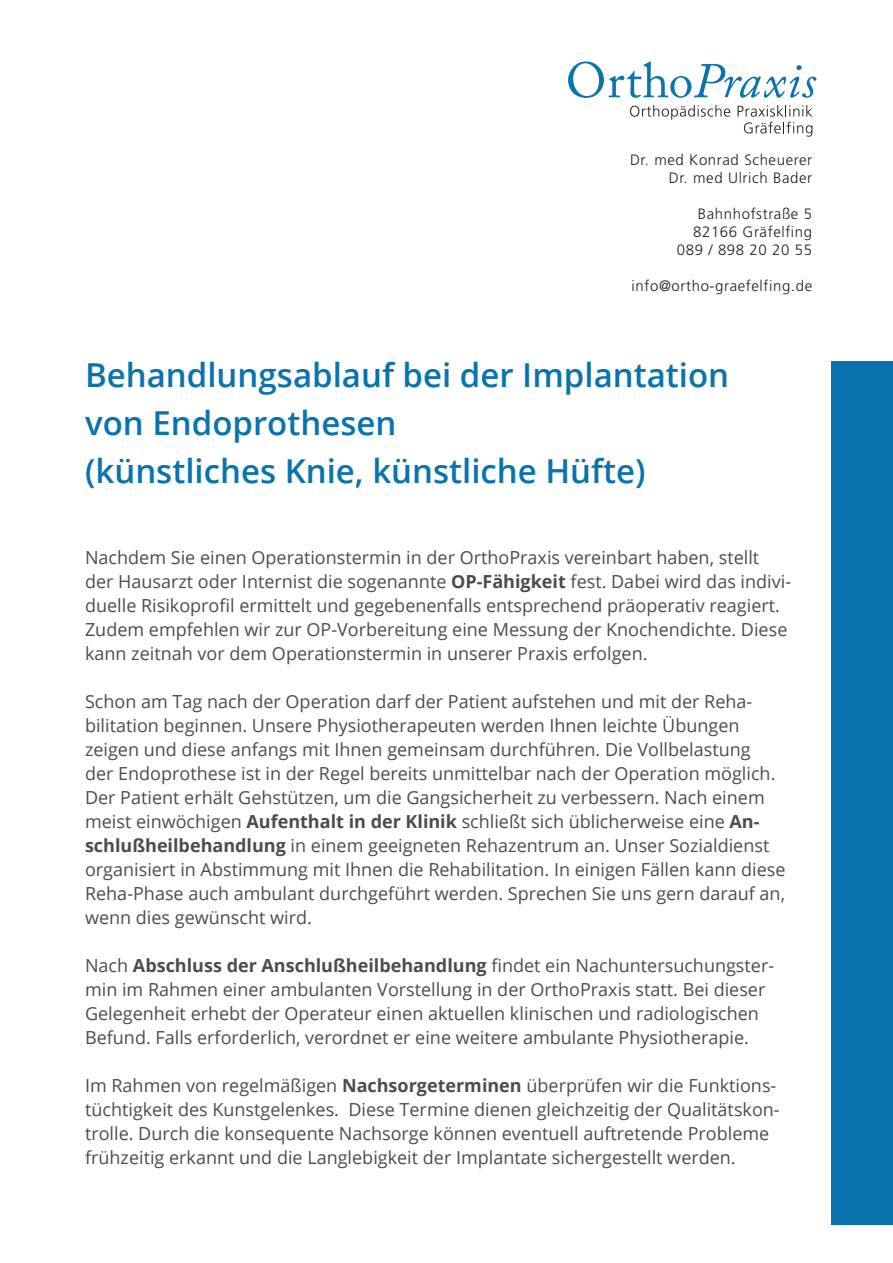
<style>
.page{position:relative;width:893px;height:1263px;background:#fff}
.page>*{position:absolute;margin:0;border:0;box-sizing:border-box;transform-origin:0 0}
.t1{font:600 33px/48px "Open Sans";color:#0a73ae}
.t2{font:18px/24px "Open Sans";color:#4b4c4d}
.t3{font:300 15px/18px "Frutiger";letter-spacing:.04em;color:#231f20;text-align:right}
.s1{font-weight:700}
</style>
<div class="page">
<div style="left:831px;top:361px;width:62px;height:864px;background:#0a73ae"></div>
<svg style="left:568px;top:61px;width:248px;height:37px"></svg>
<svg style="left:630px;top:105px;width:100px;height:15px"></svg>
<svg style="left:738px;top:105px;width:74px;height:32px"></svg>
<p class="t3" style="left:630px;top:151px;width:184px">Dr. med Konrad Scheuerer<br>Dr. med Ulrich Bader</p>
<p class="t3" style="left:677px;top:205px;width:137px">Bahnhofstraße 5<br>82166 Gräfelfing<br>089 / 898 20 20 55</p>
<p class="t3" style="left:632px;top:277px;width:182px">info@ortho-graefelfing.de</p>
<h1 class="t1" style="left:85px;top:350px;width:646px">Behandlungsablauf bei der Implantation von Endoprothesen<br>(künstliches Knie, künstliche Hüfte)</h1>
<p class="t2" style="left:85px;top:545px;width:708px">Nachdem Sie einen Operationstermin in der OrthoPraxis vereinbart haben, stellt der Hausarzt oder Internist die sogenannte <span class="s1">OP-Fähigkeit</span> fest. Dabei wird das indivi&shy;duelle Risikoprofil ermittelt und gegebenenfalls entsprechend präoperativ reagiert.<br>Zudem empfehlen wir zur OP-Vorbereitung eine Messung der Knochendichte. Diese kann zeitnah vor dem Operationstermin in unserer Praxis erfolgen.</p>
<p class="t2" style="left:85px;top:689px;width:702px">Schon am Tag nach der Operation darf der Patient aufstehen und mit der Reha&shy;bilitation beginnen. Unsere Physiotherapeuten werden Ihnen leichte Übungen zeigen und diese anfangs mit Ihnen gemeinsam durchführen. Die Vollbelastung<br>der Endoprothese ist in der Regel bereits unmittelbar nach der Operation möglich.<br>Der Patient erhält Gehstützen, um die Gangsicherheit zu verbessern. Nach einem meist einwöchigen <span class="s1">Aufenthalt in der Klinik</span> schließt sich üblicherweise eine <span class="s1">An&shy;schlußheilbehandlung</span> in einem geeigneten Rehazentrum an. Unser Sozialdienst organisiert in Abstimmung mit Ihnen die Rehabilitation. In einigen Fällen kann diese Reha-Phase auch ambulant durchgeführt werden. Sprechen Sie uns gern darauf an, wenn dies gewünscht wird.</p>
<p class="t2" style="left:85px;top:953px;width:691px">Nach <span class="s1">Abschluss der Anschlußheilbehandlung</span> findet ein Nachuntersuchungster&shy;min im Rahmen einer ambulanten Vorstellung in der OrthoPraxis statt. Bei dieser Gelegenheit erhebt der Operateur einen aktuellen klinischen und radiologischen Befund. Falls erforderlich, verordnet er eine weitere ambulante Physiotherapie.</p>
<p class="t2" style="left:85px;top:1073px;width:696px">Im Rahmen von regelmäßigen <span class="s1">Nachsorgeterminen</span> überprüfen wir die Funktions&shy;tüchtigkeit des Kunstgelenkes. Diese Termine dienen gleichzeitig der Qualitätskon&shy;trolle. Durch die konsequente Nachsorge können eventuell auftretende Probleme frühzeitig erkannt und die Langlebigkeit der Implantate sichergestellt werden.</p>
</div>
